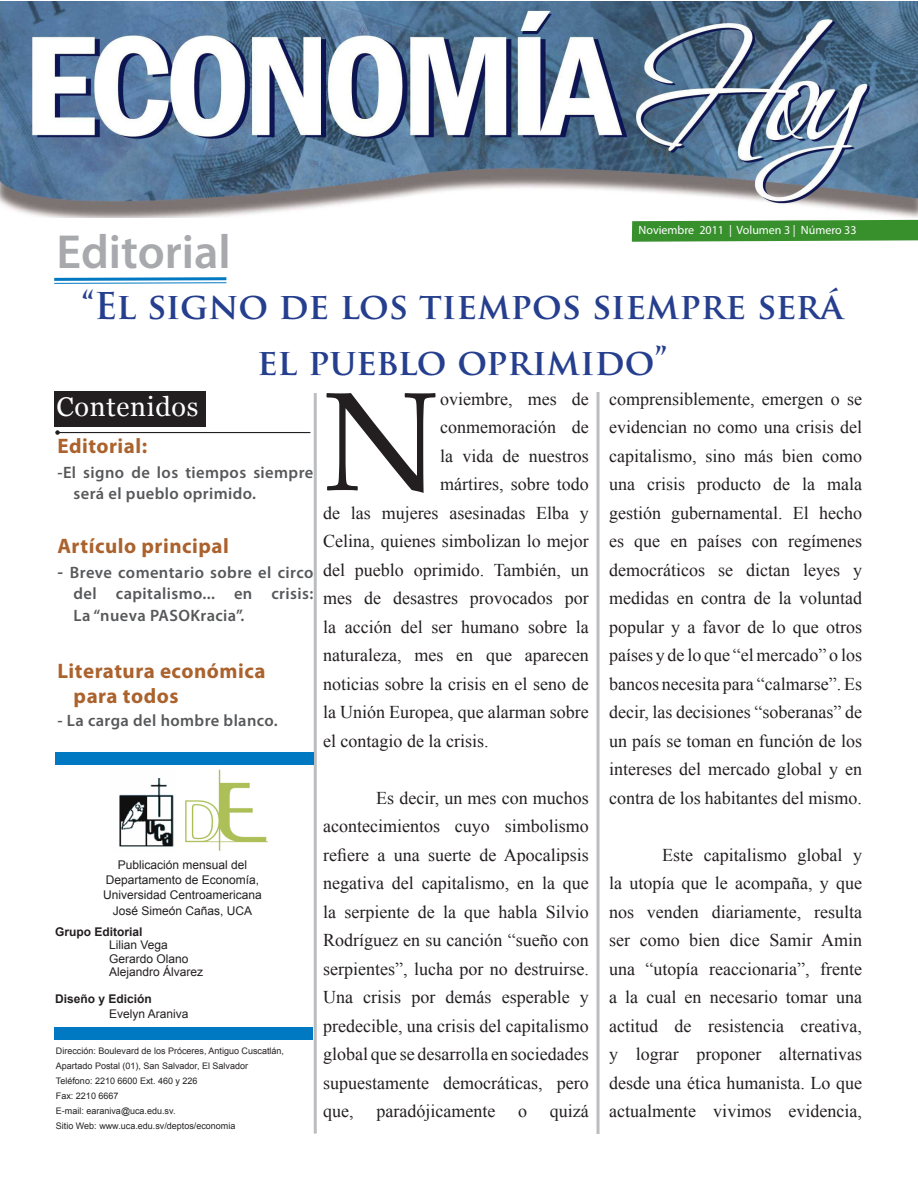
<style>
.page{position:relative;width:918px;height:1188px;background:#fff}
.page>*{position:absolute;margin:0;border:0;box-sizing:border-box;transform-origin:0 0}
.t1{font:140.85px "Palatino Linotype";color:#231f20}
.t2{font:600 48px "Myriad Pro";color:#a8a9ad}
.Encabezado_6{font:700 36px/55.8px "Trajan Pro";color:#253f8e;text-align:center}
.t3{font:27px "Georgia";letter-spacing:.025em;color:#fff}
.t4{font:700 21px/25.2px "Myriad Pro";letter-spacing:.025em;color:#ab622d}
.t5{font:18px/28.5px "Times New Roman";color:#231f20;text-align:justify}
.t6{font:600 16.5px/21.6px "Myriad Pro";letter-spacing:.025em;color:#57585a}
.t7{font:12px "Arial";color:#231f20}
.t8{font:12px "Myriad Pro";color:#fff}
.t9{font:700 12px "Arial";color:#231f20}
.t10{font:9px "Arial";color:#252122}
.s1{font-size:18px}
</style>
<div class="page">
<svg style="left:632px;top:220px;width:286px;height:22px;background:#45973b"></svg>
<hr style="left:314px;top:393px;width:3px;height:741px;background:#bcbdc0">
<hr style="left:597px;top:392px;width:3px;height:742px;background:#bcbdc0">
<svg style="left:54px;top:277px;width:173px;height:7px"></svg>
<img style="left:119px;top:778px;width:55px;height:69px">
<img style="left:185px;top:769px;width:83px;height:81px">
<img style="left:0;top:1px;width:918px;height:217px">
<hr style="left:58px;top:432px;width:252px;height:1px;background:#231f20">
<svg style="left:54px;top:391px;width:152px;height:44px"></svg>
<div style="left:54px;top:1027px;width:259px;height:13px;background:#0079c2"></div>
<div style="left:55px;top:753px;width:259px;height:12px;background:#0079c2"></div>
<p class="t8" style="left:639px;top:223px;width:219px">Noviembre 2011 | Volumen 3 | Número 33</p>
<p class="t2" style="left:57px;top:221px;width:176px">Editorial</p>
<p class="Encabezado_6" style="left:82px;top:279px;width:763px">“El signo de los tiempos siempre será el pueblo oprimido”</p>
<p class="t3" style="left:57px;top:391px;width:143px">Contenidos</p>
<p class="t4" style="left:57px;top:433px;width:91px">Editorial:</p>
<p class="t6" style="left:74px;top:461px;width:241px;text-indent:-16px">-El signo de los tiempos siempre será el pueblo oprimido.</p>
<p class="t4" style="left:57px;top:533px;width:173px">Artículo principal</p>
<p class="t6" style="left:57px;top:561px;width:257px;line-height:21px;text-align:right"><span class="s1">-</span> Breve comentario sobre el circo del capitalismo... en crisis:</p>
<p class="t6" style="left:74px;top:605px;width:172px">La “nueva PASOKracia”.</p>
<p class="t4" style="left:74px;top:658px;width:193px;text-indent:-16px">Literatura económica para todos</p>
<p class="t6" style="left:57px;top:710px;width:222px">- La carga del hombre blanco.</p>
<p class="t1" style="left:323px;top:342px;width:118px">N</p>
<p class="t5" style="left:440px;top:384px;width:150px">oviembre, mes de</p>
<p class="t5" style="left:440px;top:412px;width:150px">conmemoración de</p>
<p class="t5" style="left:440px;top:441px;width:150px">la vida de nuestros</p>
<p class="t5" style="left:440px;top:469px;width:150px">mártires, sobre todo</p>
<p class="t5" style="left:323px;top:498px;width:267px">de las mujeres asesinadas Elba y</p>
<p class="t5" style="left:323px;top:526px;width:267px">Celina, quienes simbolizan lo mejor</p>
<p class="t5" style="left:323px;top:555px;width:267px">del pueblo oprimido. También, un</p>
<p class="t5" style="left:323px;top:583px;width:267px">mes de desastres provocados por</p>
<p class="t5" style="left:323px;top:612px;width:267px">la acción del ser humano sobre la</p>
<p class="t5" style="left:323px;top:640px;width:267px">naturaleza, mes en que aparecen</p>
<p class="t5" style="left:323px;top:669px;width:267px">noticias sobre la crisis en el seno de</p>
<p class="t5" style="left:323px;top:697px;width:267px">la Unión Europea, que alarman sobre</p>
<p class="t5" style="left:323px;top:726px;width:167px">el contagio de la crisis.</p>
<p class="t7" style="left:118px;top:857px;width:131px">Publicación mensual del</p>
<p class="t7" style="left:106px;top:872px;width:155px">Departamento de Economía,</p>
<p class="t7" style="left:103px;top:887px;width:160px">Universidad Centroamericana</p>
<p class="t7" style="left:113px;top:903px;width:141px">José Simeón Cañas, UCA</p>
<p class="t9" style="left:55px;top:924px;width:89px">Grupo Editorial</p>
<p class="t7" style="left:109px;top:937px;width:60px">Lilian Vega</p>
<p class="t7" style="left:109px;top:951px;width:81px">Gerardo Olano</p>
<p class="t7" style="left:109px;top:964px;width:96px">Alejandro Álvarez</p>
<p class="t9" style="left:55px;top:991px;width:98px">Diseño y Edición</p>
<p class="t7" style="left:109px;top:1006px;width:81px">Evelyn Araniva</p>
<p class="t10" style="left:56px;top:1045px;width:230px">Dirección: Boulevard de los Próceres, Antiguo Cuscatlán,</p>
<p class="t10" style="left:56px;top:1060px;width:194px">Apartado Postal (01), San Salvador, El Salvador</p>
<p class="t10" style="left:56px;top:1075px;width:143px">Teléfono: 2210 6600 Ext. 460 y 226</p>
<p class="t10" style="left:56px;top:1090px;width:64px">Fax: 2210 6667</p>
<p class="t10" style="left:56px;top:1105px;width:121px">E-mail: earaniva@uca.edu.sv.</p>
<p class="t10" style="left:56px;top:1120px;width:181px">Sitio Web: www.uca.edu.sv/deptos/economia</p>
<p class="t5" style="left:323px;top:783px;width:267px;text-indent:53px">Es decir, un mes con muchos acontecimientos cuyo simbolismo refiere a una suerte de Apocalipsis negativa del capitalismo, en la que la serpiente de la que habla Silvio Rodríguez en su canción “sueño con serpientes”, lucha por no destruirse.<br>Una crisis por demás esperable y predecible, una crisis del capitalismo global que se desarrolla en sociedades supuestamente democráticas, pero que,</p>
<p class="t5" style="left:376px;top:1096px;width:120px">paradójicamente</p>
<p class="t5" style="left:518px;top:1096px;width:10px">o</p>
<p class="t5" style="left:550px;top:1096px;width:40px">quizá</p>
<p class="t5" style="left:609px;top:384px;width:255px">comprensiblemente, emergen o se evidencian no como una crisis del capitalismo, sino más bien como una crisis producto de la mala gestión gubernamental. El hecho es que en países con regímenes democráticos se dictan leyes y medidas en contra de la voluntad popular y a favor de lo que otros países y de lo que “el mercado” o los bancos necesita para “calmarse”. Es decir, las decisiones “soberanas” de un país se toman en función de los intereses del mercado global y en contra de los habitantes del mismo.</p>
<p class="t5" style="left:609px;top:840px;width:255px;text-indent:53px">Este capitalismo global y la utopía que le acompaña, y que nos venden diariamente, resulta ser como bien dice Samir Amin una “utopía reaccionaria”, frente a la cual en necesario tomar una actitud de resistencia creativa, y lograr proponer alternativas desde una ética humanista. Lo que actualmente vivimos evidencia,</p>
</div>
